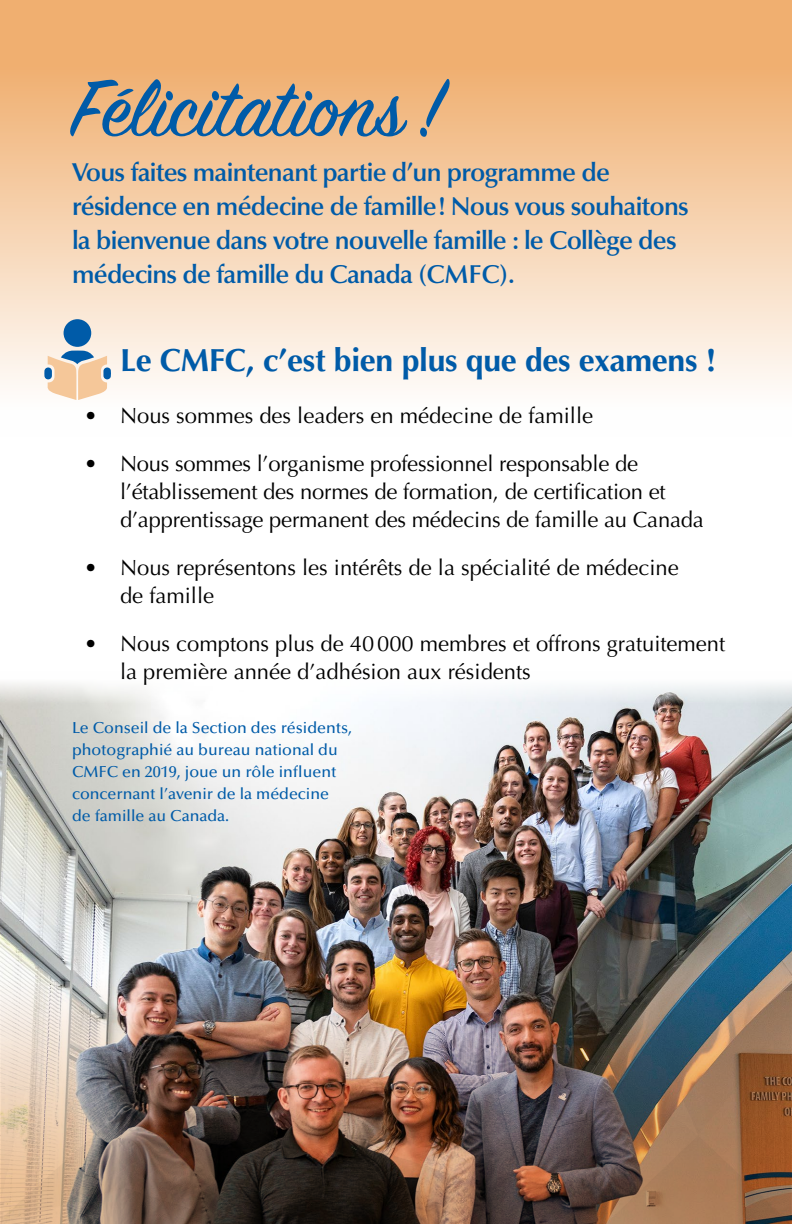
<style>
.page{position:relative;width:792px;height:1224px;background:#fff}
.page>*{position:absolute;margin:0;border:0;box-sizing:border-box;transform-origin:0 0}
.paragraph{font:90px "Sign Painter House Script";color:#005ba8}
.t1{font:700 32px "Optima";letter-spacing:-.01em;color:#005ba8}
.Body1{font:600 26px/34px "Optima";letter-spacing:-.03em;color:#005ba8}
.t2{font:22px/28px "Optima";color:#000}
.Body1-2{font:500 16px/22px "Optima";color:#005ba8}
</style>
<div class="page">
<div style="left:0;top:0;width:792px;height:437px;background:linear-gradient(to bottom,#eea45d,#fff)"></div>
<img style="left:0;top:683px;width:792px;height:541px">
<div style="left:64px;top:319px;width:27px;height:28px;background:#005ba8;border-radius:50%"></div>
<svg style="left:44px;top:351px;width:67px;height:49px;background:#d8c8b7"></svg>
<p class="paragraph" style="left:72px;top:53px;width:373px">Félicitations!</p>
<p class="Body1" style="left:72px;top:155px;width:618px">Vous faites maintenant partie d’un programme de résidence en médecine de famille! Nous vous souhaitons la bienvenue dans votre nouvelle famille : le Collège des médecins de famille du Canada (CMFC).</p>
<h1 class="t1" style="left:120px;top:342px;width:598px">Le CMFC, c’est bien plus que des examens !</h1>
<p class="t2" style="left:84px;top:402px;width:511px">• Nous sommes des leaders en médecine de famille</p>
<p class="t2" style="left:120px;top:450px;width:585px;text-indent:-36px">• Nous sommes l’organisme professionnel responsable de l’établissement des normes de formation, de certification et d’apprentissage permanent des médecins de famille au Canada</p>
<p class="t2" style="left:120px;top:554px;width:560px;text-indent:-36px">• Nous représentons les intérêts de la spécialité de médecine de famille</p>
<p class="t2" style="left:120px;top:630px;width:607px;text-indent:-36px">• Nous comptons plus de 40000 membres et offrons gratuitement la première année d’adhésion aux résidents</p>
<p class="Body1-2" style="left:72px;top:717px;width:282px">Le Conseil de la Section des résidents, photographié au bureau national du CMFC en 2019, joue un rôle influent concernant l’avenir de la médecine<br>de famille au Canada.</p>
</div>
